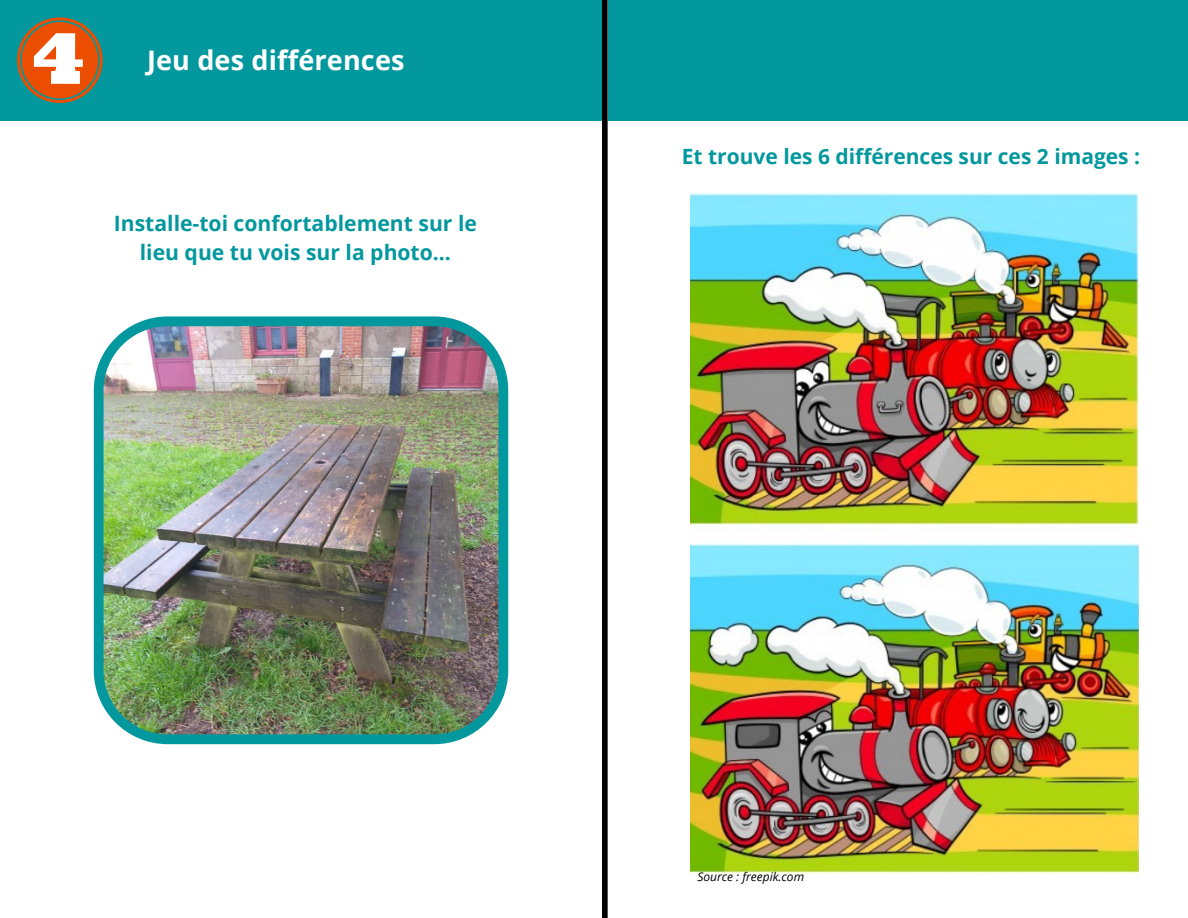
<style>
.page{position:relative;width:1188px;height:918px;background:#fff}
.page>*{position:absolute;margin:0;border:0;box-sizing:border-box;transform-origin:0 0}
.t1{font:700 27px "Open Sans";letter-spacing:.005em;color:#fff}
.t2{font:700 21.15px/29.2px "Open Sans";color:#03989e;text-align:center}
.t3{font:700 21px "Open Sans";color:#03989e}
.t4{font:italic 12px "Open Sans";color:#000}
</style>
<div class="page">
<div style="left:602px;top:0;width:6px;height:918px;background:#000"></div>
<div style="left:0;top:0;width:602px;height:120px;background:#03989e"></div>
<div style="left:608px;top:0;width:580px;height:120px;background:#03989e"></div>
<svg style="left:17px;top:17px;width:86px;height:86px"></svg>
<img style="left:691px;top:192px;width:447px;height:334px">
<img style="left:691px;top:543px;width:447px;height:331px">
<img style="left:94px;top:316px;width:414px;height:428px">
<p class="t1" style="left:147px;top:42px;width:259px">Jeu des différences</p>
<p class="t2" style="left:114px;top:208px;width:365px">Installe-toi confortablement sur le lieu que tu vois sur la photo...</p>
<p class="t3" style="left:682px;top:142px;width:460px">Et trouve les 6 différences sur ces 2 images :</p>
<p class="t4" style="left:697px;top:868px;width:108px">Source : freepik.com</p>
</div>
